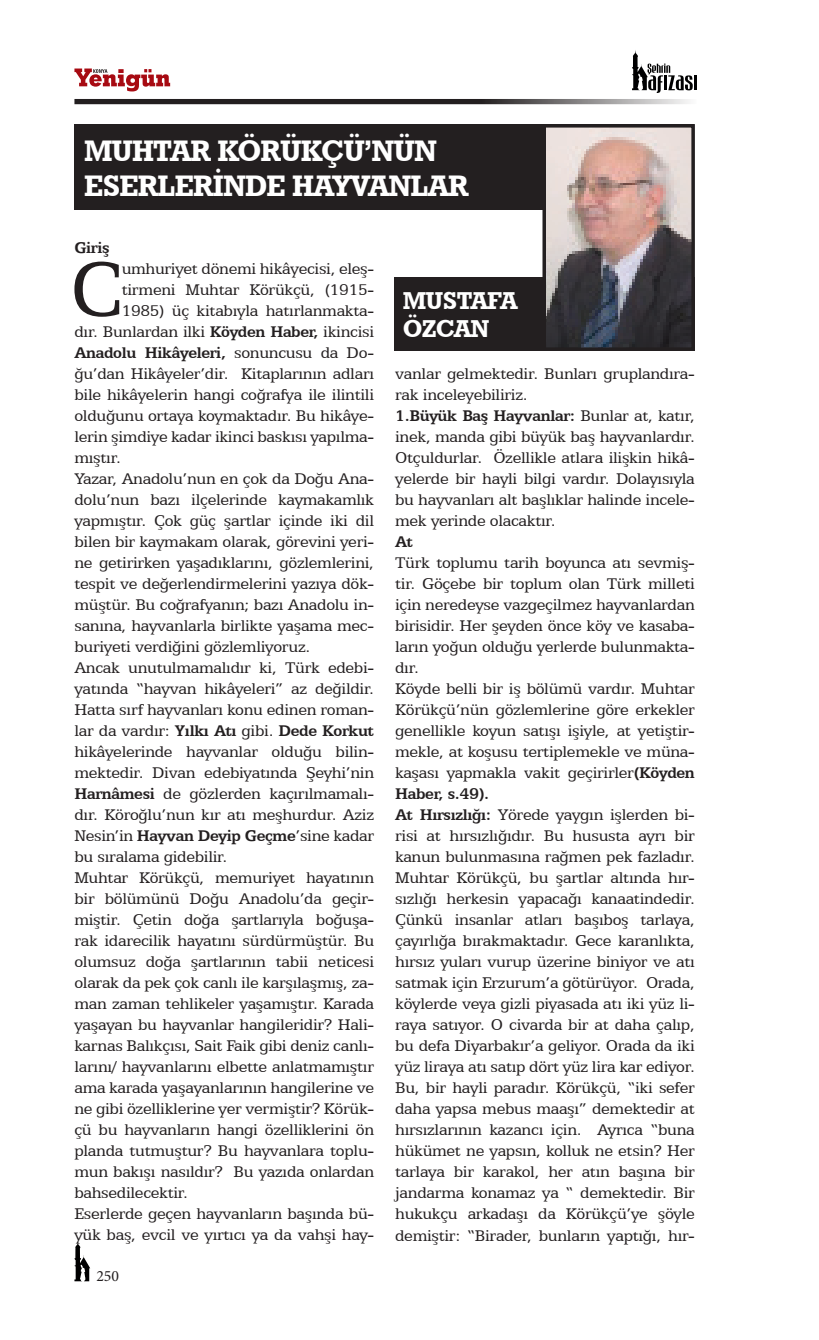
<style>
.page{position:relative;width:819px;height:1340px;background:#fff}
.page>*{position:absolute;margin:0;border:0;box-sizing:border-box;transform-origin:0 0}
.metin{font:86.1px "Egyptian 505 BT";color:#231f20}
.yatay_baslık{font:29.75px/35px "Geometric Slab 712 BT Bold A";letter-spacing:-.01em;color:#fff}
.yatay_baslık-2{font:24.5px/28px "Geometric Slab 712 BT Bold A";letter-spacing:-.01em;color:#fff}
.metin-2{font:17.5px/21px "Egyptian 505 BT";letter-spacing:-.02em;color:#231f20;text-align:justify}
.metin-3{font:700 17.5px "Egyptian 505 BT";letter-spacing:-.02em;color:#231f20}
.t1{font:15.75px "Minion Pro";color:#231f20}
.s1{font-weight:700}
.s2{font-weight:400}
</style>
<div class="page">
<svg style="left:74px;top:68px;width:96px;height:23px"></svg>
<svg style="left:632px;top:50px;width:64px;height:43px"></svg>
<svg style="left:74px;top:99px;width:615px;height:5px;background:#464344"></svg>
<svg style="left:74px;top:1241px;width:16px;height:40px"></svg>
<div style="left:74px;top:124px;width:619px;height:85px;background:#231f20"></div>
<div style="left:394px;top:277px;width:300px;height:74px;background:#231f20"></div>
<img style="left:547px;top:129px;width:142px;height:217px">
<div style="left:542px;top:124px;width:152px;height:227px;border:4px solid #231f20"></div>
<p class="yatay_baslık" style="left:84px;top:132px;width:385px">MUHTAR KÖRÜKÇÜ’NÜN<br>ESERLERİNDE HAYVANLAR</p>
<p class="metin-3" style="left:74px;top:237px;width:37px">Giriş</p>
<p class="metin" style="left:70px;top:239px;width:55px">C</p>
<p class="metin-2" style="left:122px;top:257px;width:254px">umhuriyet dönemi hikâyecisi, eleş-</p>
<p class="metin-2" style="left:122px;top:278px;width:254px">tirmeni Muhtar Körükçü, (1915-</p>
<p class="metin-2" style="left:122px;top:299px;width:254px">1985) üç kitabıyla hatırlanmakta-</p>
<p class="metin-2" style="left:74px;top:320px;width:301px">dır. Bunlardan ilki <span class="s1">Köyden Haber,</span> ikincisi</p>
<p class="metin-3" style="left:74px;top:342px;width:301px">Anadolu Hikâyeleri, <span class="s2">sonuncusu da Do-</span></p>
<p class="metin-2" style="left:74px;top:362px;width:301px">ğu’dan Hikâyeler’dir. Kitaplarının adları</p>
<p class="metin-2" style="left:74px;top:383px;width:301px">bile hikâyelerin hangi coğrafya ile ilintili</p>
<p class="metin-2" style="left:74px;top:404px;width:301px">olduğunu ortaya koymaktadır. Bu hikâye-</p>
<p class="metin-2" style="left:74px;top:425px;width:301px">lerin şimdiye kadar ikinci baskısı yapılma-</p>
<p class="metin-2" style="left:74px;top:446px;width:48px">mıştır.</p>
<p class="metin-2" style="left:74px;top:467px;width:301px">Yazar, Anadolu’nun en çok da Doğu Ana&shy;dolu’nun bazı ilçelerinde kaymakamlık yapmıştır. Çok güç şartlar içinde iki dil bilen bir kaymakam olarak, görevini yeri&shy;ne getirirken yaşadıklarını, gözlemlerini, tespit ve değerlendirmelerini yazıya dök&shy;müştür. Bu coğrafyanın; bazı Anadolu in&shy;sanına, hayvanlarla birlikte yaşama mec&shy;buriyeti verdiğini gözlemliyoruz.</p>
<p class="metin-2" style="left:74px;top:656px;width:301px">Ancak unutulmamalıdır ki, Türk edebi&shy;yatında “hayvan hikâyeleri” az değildir.<br>Hatta sırf hayvanları konu edinen roman&shy;lar da vardır: <span class="s1">Yılkı Atı</span> gibi. <span class="s1">Dede Korkut </span>hikâyelerinde hayvanlar olduğu bilin&shy;mektedir. Divan edebiyatında Şeyhi’nin <span class="s1">Harnâmesi</span> de gözlerden kaçırılmamalı&shy;dır. Köroğlu’nun kır atı meşhurdur. Aziz Nesin’in <span class="s1">Hayvan Deyip Geçme</span>’sine kadar bu sıralama gidebilir.</p>
<p class="metin-2" style="left:74px;top:866px;width:301px">Muhtar Körükçü, memuriyet hayatının bir bölümünü Doğu Anadolu’da geçir&shy;miştir. Çetin doğa şartlarıyla boğuşa&shy;rak idarecilik hayatını sürdürmüştür. Bu olumsuz doğa şartlarının tabii neticesi olarak da pek çok canlı ile karşılaşmış, za&shy;man zaman tehlikeler yaşamıştır. Karada yaşayan bu hayvanlar hangileridir? Hali&shy;karnas Balıkçısı, Sait Faik gibi deniz canlı&shy;larını/ hayvanlarını elbette anlatmamıştır ama karada yaşayanlarının hangilerine ve ne gibi özelliklerine yer vermiştir? Körük&shy;çü bu hayvanların hangi özelliklerini ön planda tutmuştur? Bu hayvanlara toplu&shy;mun bakışı nasıldır? Bu yazıda onlardan bahsedilecektir.</p>
<p class="metin-2" style="left:74px;top:1202px;width:301px">Eserlerde geçen hayvanların başında bü&shy;yük baş, evcil ve yırtıcı ya da vahşi hay-</p>
<p class="t1" style="left:96px;top:1265px;width:24px">250</p>
<p class="yatay_baslık-2" style="left:403px;top:286px;width:116px">MUSTAFA<br>ÖZCAN</p>
<p class="metin-2" style="left:395px;top:363px;width:301px">vanlar gelmektedir. Bunları gruplandıra&shy;rak inceleyebiliriz.</p>
<p class="metin-2" style="left:395px;top:405px;width:301px"><span class="s1">1.Büyük Baş Hayvanlar:</span> Bunlar at, katır, inek, manda gibi büyük baş hayvanlardır.<br>Otçuldurlar. Özellikle atlara ilişkin hikâ&shy;yelerde bir hayli bilgi vardır. Dolayısıyla bu hayvanları alt başlıklar halinde incele&shy;mek yerinde olacaktır.</p>
<p class="metin-3" style="left:395px;top:531px;width:19px">At</p>
<p class="metin-2" style="left:395px;top:552px;width:301px">Türk toplumu tarih boyunca atı sevmiş&shy;tir. Göçebe bir toplum olan Türk milleti için neredeyse vazgeçilmez hayvanlardan birisidir. Her şeyden önce köy ve kasaba&shy;ların yoğun olduğu yerlerde bulunmakta&shy;dır.</p>
<p class="metin-2" style="left:395px;top:678px;width:301px">Köyde belli bir iş bölümü vardır. Muhtar Körükçü’nün gözlemlerine göre erkekler genellikle koyun satışı işiyle, at yetiştir&shy;mekle, at koşusu tertiplemekle ve müna&shy;kaşası yapmakla vakit geçirirler<span class="s1">(Köyden Haber, s.49).</span></p>
<p class="metin-2" style="left:395px;top:804px;width:301px"><span class="s1">At Hırsızlığı:</span> Yörede yaygın işlerden bi&shy;risi at hırsızlığıdır. Bu hususta ayrı bir kanun bulunmasına rağmen pek fazladır.<br>Muhtar Körükçü, bu şartlar altında hır&shy;sızlığı herkesin yapacağı kanaatindedir.<br>Çünkü insanlar atları başıboş tarlaya, çayırlığa bırakmaktadır. Gece karanlıkta, hırsız yuları vurup üzerine biniyor ve atı satmak için Erzurum’a götürüyor. Orada, köylerde veya gizli piyasada atı iki yüz li&shy;raya satıyor. O civarda bir at daha çalıp, bu defa Diyarbakır’a geliyor. Orada da iki yüz liraya atı satıp dört yüz lira kar ediyor.<br>Bu, bir hayli paradır. Körükçü, “iki sefer daha yapsa mebus maaşı” demektedir at hırsızlarının kazancı için. Ayrıca “buna hükümet ne yapsın, kolluk ne etsin? Her tarlaya bir karakol, her atın başına bir jandarma konamaz ya “ demektedir. Bir hukukçu arkadaşı da Körükçü’ye şöyle demiştir: “Birader, bunların yaptığı, hır-</p>
</div>
